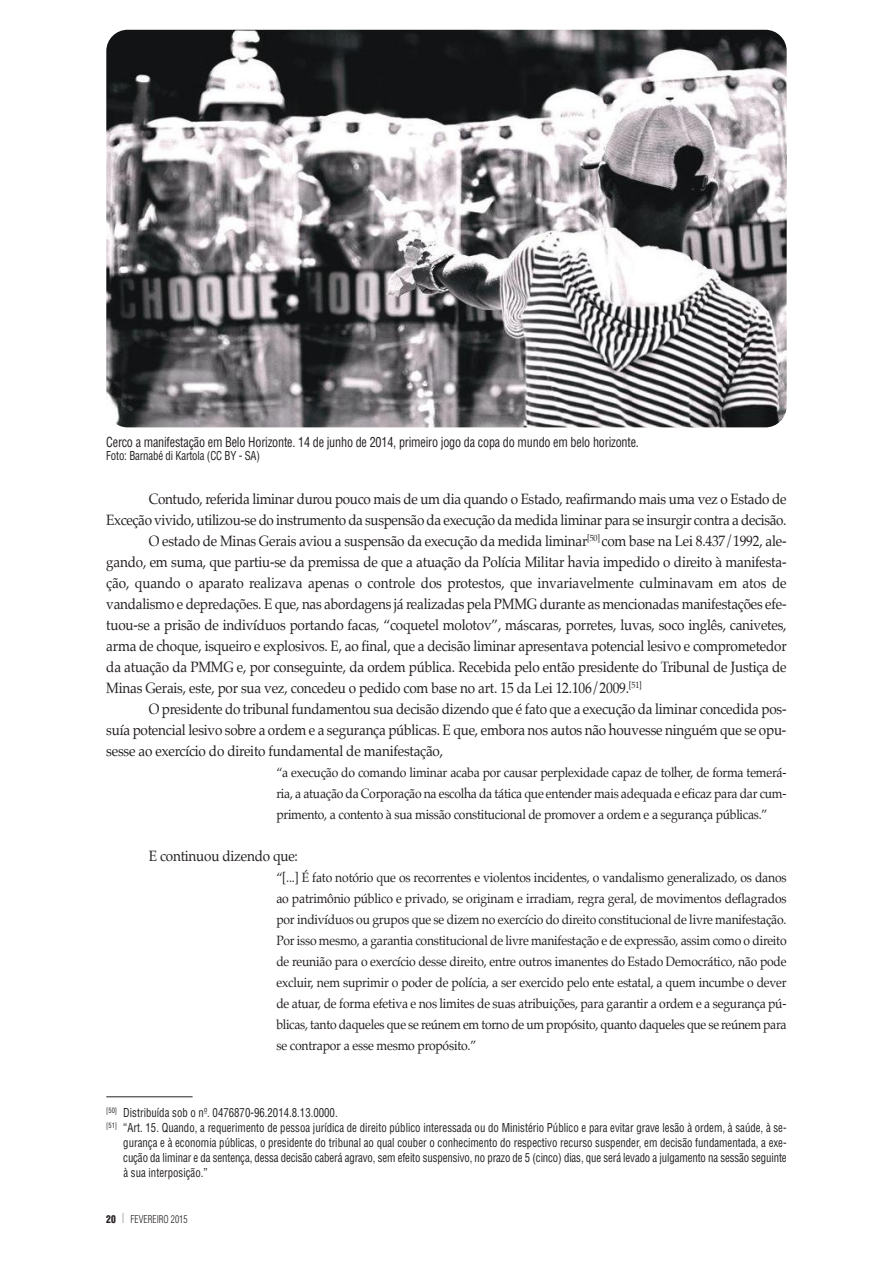
<style>
.page{position:relative;width:893px;height:1263px;background:#fff}
.page>*{position:absolute;margin:0;border:0;box-sizing:border-box;transform-origin:0 0}
.t1{font:15px "Palatino";letter-spacing:-.015em;color:#241f1f;scale:.9 1}
.t2{font:13.5px/21px "Palatino";letter-spacing:-.02em;color:#241f1f;text-align:justify;scale:.9 1}
.t3{font:condensed 13.5px "Helvetica";letter-spacing:-.015em;color:#241f1f;scale:.9 1}
.t4{font:condensed 12px "Helvetica";color:#241f1f;scale:.9 1}
.t5{font:300 condensed 10.5px "Helvetica";color:#241f1f;scale:.9 1}
.s1{font-weight:900}
.s2{font-size:13.5px;color:#969698}
</style>
<div class="page">
<img style="left:106px;top:30px;width:681px;height:397px;border-radius:21px">
<hr style="left:106px;top:1096px;width:87px;height:1px;background:#241f1f">
<p class="t3" style="left:106px;top:434px;width:593px">Cerco a manifestação em Belo Horizonte. 14 de junho de 2014, primeiro jogo da copa do mundo em belo horizonte.</p>
<p class="t4" style="left:106px;top:449px;width:172px">Foto: Barnabé di Kartola (CC BY - SA)</p>
<p class="t1" style="left:149px;top:492px;width:710px">Contudo, referida liminar durou pouco mais de um dia quando o Estado, reafirmando mais uma vez o Estado de</p>
<p class="t1" style="left:106px;top:513px;width:757px">Exceção vivido, utilizou-se do instrumento da suspensão da execução da medida liminar para se insurgir contra a decisão.</p>
<p class="t1" style="left:149px;top:534px;width:710px">O estado de Minas Gerais aviou a suspensão da execução da medida liminar<sup>[50]</sup> com base na Lei 8.437/1992, ale-</p>
<p class="t1" style="left:106px;top:555px;width:757px">gando, em suma, que partiu-se da premissa de que a atuação da Polícia Militar havia impedido o direito à manifesta-</p>
<p class="t1" style="left:106px;top:576px;width:757px">ção, quando o aparato realizava apenas o controle dos protestos, que invariavelmente culminavam em atos de</p>
<p class="t1" style="left:106px;top:597px;width:757px">vandalismo e depredações. E que, nas abordagens já realizadas pela PMMG durante as mencionadas manifestações efe-</p>
<p class="t1" style="left:106px;top:618px;width:757px">tuou-se a prisão de indivíduos portando facas, “coquetel molotov”, máscaras, porretes, luvas, soco inglês, canivetes,</p>
<p class="t1" style="left:106px;top:639px;width:757px">arma de choque, isqueiro e explosivos. E, ao final, que a decisão liminar apresentava potencial lesivo e comprometedor</p>
<p class="t1" style="left:106px;top:660px;width:757px">da atuação da PMMG e, por conseguinte, da ordem pública. Recebida pelo então presidente do Tribunal de Justiça de</p>
<p class="t1" style="left:106px;top:681px;width:597px">Minas Gerais, este, por sua vez, concedeu o pedido com base no art. 15 da Lei 12.106/2009.<sup>[51]</sup></p>
<p class="t1" style="left:149px;top:702px;width:710px">O presidente do tribunal fundamentou sua decisão dizendo que é fato que a execução da liminar concedida pos-</p>
<p class="t1" style="left:106px;top:723px;width:757px">suía potencial lesivo sobre a ordem e a segurança públicas. E que, embora nos autos não houvesse ninguém que se opu-</p>
<p class="t1" style="left:106px;top:744px;width:376px">sesse ao exercício do direito fundamental de manifestação,</p>
<p class="t2" style="left:276px;top:763px;width:568px">“a execução do comando liminar acaba por causar perplexidade capaz de tolher, de forma temerá&shy;ria, a atuação da Corporação na escolha da tática que entender mais adequada e eficaz para dar cum&shy;primento, a contento à sua missão constitucional de promover a ordem e a segurança públicas.”</p>
<p class="t1" style="left:149px;top:849px;width:167px">E continuou dizendo que:</p>
<p class="t2" style="left:276px;top:868px;width:568px">“[...] É fato notório que os recorrentes e violentos incidentes, o vandalismo generalizado, os danos ao patrimônio público e privado, se originam e irradiam, regra geral, de movimentos deflagrados por indivíduos ou grupos que se dizem no exercício do direito constitucional de livre manifestação.<br>Por isso mesmo, a garantia constitucional de livre manifestação e de expressão, assim como o direito de reunião para o exercício desse direito, entre outros imanentes do Estado Democrático, não pode excluir, nem suprimir o poder de polícia, a ser exercido pelo ente estatal, a quem incumbe o dever de atuar, de forma efetiva e nos limites de suas atribuições, para garantir a ordem e a segurança pú&shy;blicas, tanto daqueles que se reúnem em torno de um propósito, quanto daqueles que se reúnem para se contrapor a esse mesmo propósito.”</p>
<p class="t4" style="left:106px;top:1106px;width:259px"><sup>[50]</sup> Distribuída sob o nº. 0476870-96.2014.8.13.0000.</p>
<p class="t4" style="left:106px;top:1121px;width:757px"><sup>[51]</sup> “Art. 15. Quando, a requerimento de pessoa jurídica de direito público interessada ou do Ministério Público e para evitar grave lesão à ordem, à saúde, à se-</p>
<p class="t4" style="left:123px;top:1136px;width:739px">gurança e à economia públicas, o presidente do tribunal ao qual couber o conhecimento do respectivo recurso suspender, em decisão fundamentada, a exe-</p>
<p class="t4" style="left:123px;top:1151px;width:739px">cução da liminar e da sentença, dessa decisão caberá agravo, sem efeito suspensivo, no prazo de 5 (cinco) dias, que será levado a julgamento na sessão seguinte</p>
<p class="t4" style="left:123px;top:1166px;width:95px">à sua interposição.”</p>
<p class="t5" style="left:106px;top:1213px;width:92px"><span class="s1">20</span> <span class="s2">l</span> FEVEREIRO 2015</p>
</div>
